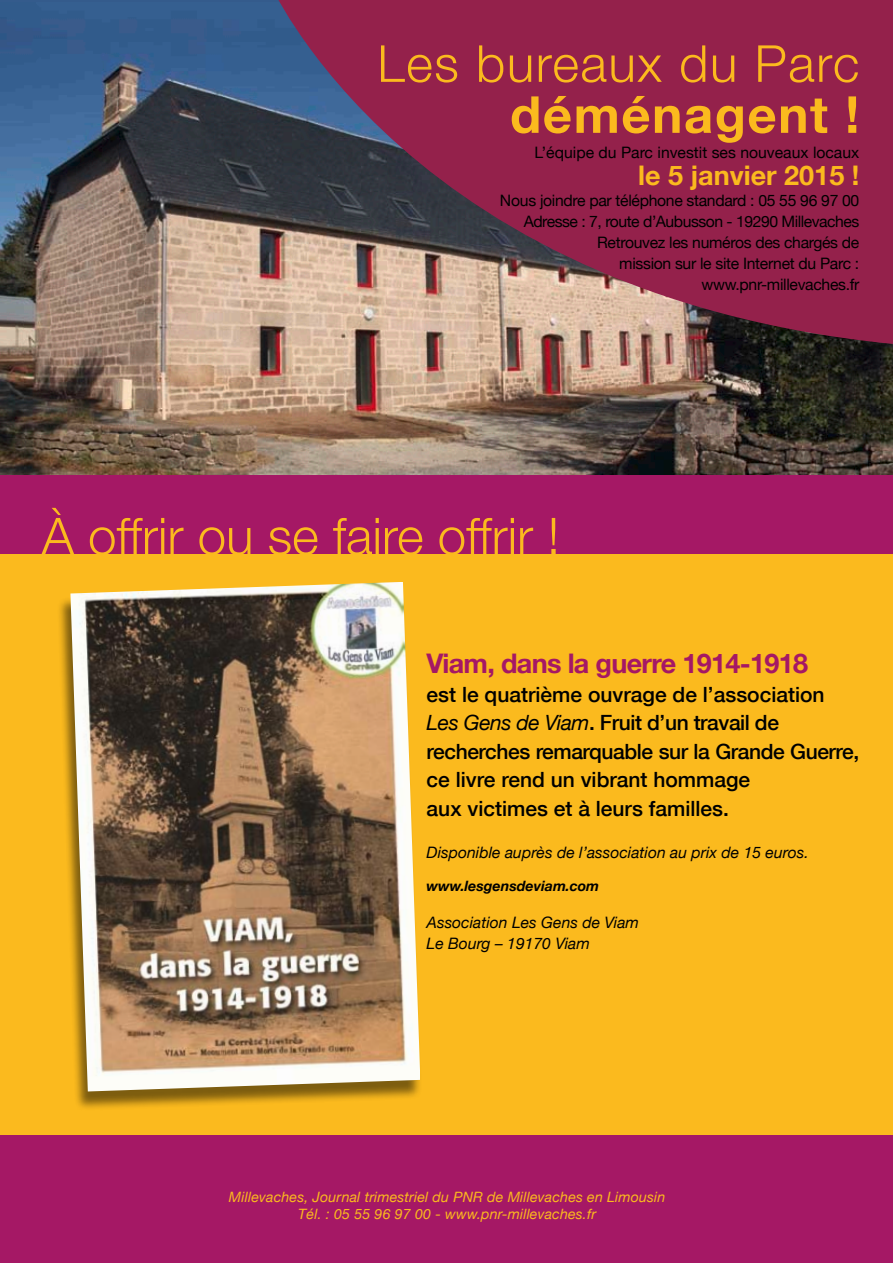
<style>
.page{position:relative;width:893px;height:1263px;background:#a51865}
.page>*{position:absolute;margin:0;border:0;box-sizing:border-box;transform-origin:0 0}
.t1{font:300 51px "Helvetica Neue";color:#fbba1e}
.t2{font:300 51px "Helvetica Neue";letter-spacing:.03em;color:#fbba1e}
.t3{font:700 51px "Helvetica Neue";letter-spacing:.03em;color:#fbba1e}
.t4{font:700 27px "Helvetica Neue";letter-spacing:-.025em;color:#a51865}
.t5{font:700 27px "Helvetica Neue";color:#fbba1e}
.t6{font:500 21px/28.5px "Helvetica Neue";color:#000}
.t7{font:15.75px/21px "Helvetica Neue";letter-spacing:-.02em;color:#000;text-align:right}
.t8{font:italic 15.75px/21px "Helvetica Neue";color:#000}
.t9{font:15.75px "Helvetica Neue";color:#000}
.t10{font:italic 14.25px/17.1px "Helvetica Neue";letter-spacing:.01em;color:#fbba1e;text-align:center}
.t11{font:italic 700 14.25px "Helvetica Neue";color:#000}
.s1{font-weight:400;font-style:italic}
</style>
<div class="page">
<img style="left:0;top:2px;width:893px;height:472px">
<svg style="left:268px;top:0;width:625px;height:347px;background:#8e3d58"></svg>
<div style="left:0;top:554px;width:893px;height:580px;background:#fbba1e"></div>
<div style="left:56px;top:585px;width:408px;height:615px;background:#000;opacity:.5"></div>
<img style="left:70px;top:582px;width:350px;height:509px">
<h1 class="t2" style="left:377px;top:33px;width:484px">Les bureaux du Parc</h1>
<h1 class="t3" style="left:510px;top:83px;width:351px">déménagent !</h1>
<p class="t9" style="left:534px;top:143px;width:326px">L’équipe du Parc investit ses nouveaux locaux</p>
<h2 class="t5" style="left:638px;top:159px;width:223px">le 5 janvier 2015 !</h2>
<p class="t7" style="left:500px;top:190px;width:361px">Nous joindre par téléphone standard : 05 55 96 97 00<br>Adresse : 7, route d’Aubusson - 19290 Millevaches Retrouvez les numéros des chargés de<br>mission sur le site Internet du Parc : www.pnr-millevaches.fr</p>
<h1 class="t1" style="left:42px;top:505px;width:519px">à offrir ou se faire offrir !</h1>
<h2 class="t4" style="left:427px;top:647px;width:383px">Viam, dans la guerre 1914-1918</h2>
<h3 class="t6" style="left:427px;top:680px;width:434px">est le quatrième ouvrage de l’association <span class="s1">Les Gens de Viam</span>. Fruit d’un travail de recherches remarquable sur la Grande Guerre, ce livre rend un vibrant hommage<br>aux victimes et à leurs familles.</h3>
<p class="t8" style="left:427px;top:841px;width:384px">Disponible auprès de l’association au prix de 15 euros.</p>
<p class="t11" style="left:427px;top:877px;width:174px">www.lesgensdeviam.com</p>
<p class="t8" style="left:427px;top:912px;width:214px">Association Les Gens de Viam<br>Le Bourg – 19170 Viam</p>
<p class="t10" style="left:229px;top:1188px;width:438px">Millevaches, Journal trimestriel du PNR de Millevaches en Limousin<br>Tél. : 05 55 96 97 00 - www.pnr-millevaches.fr</p>
</div>
